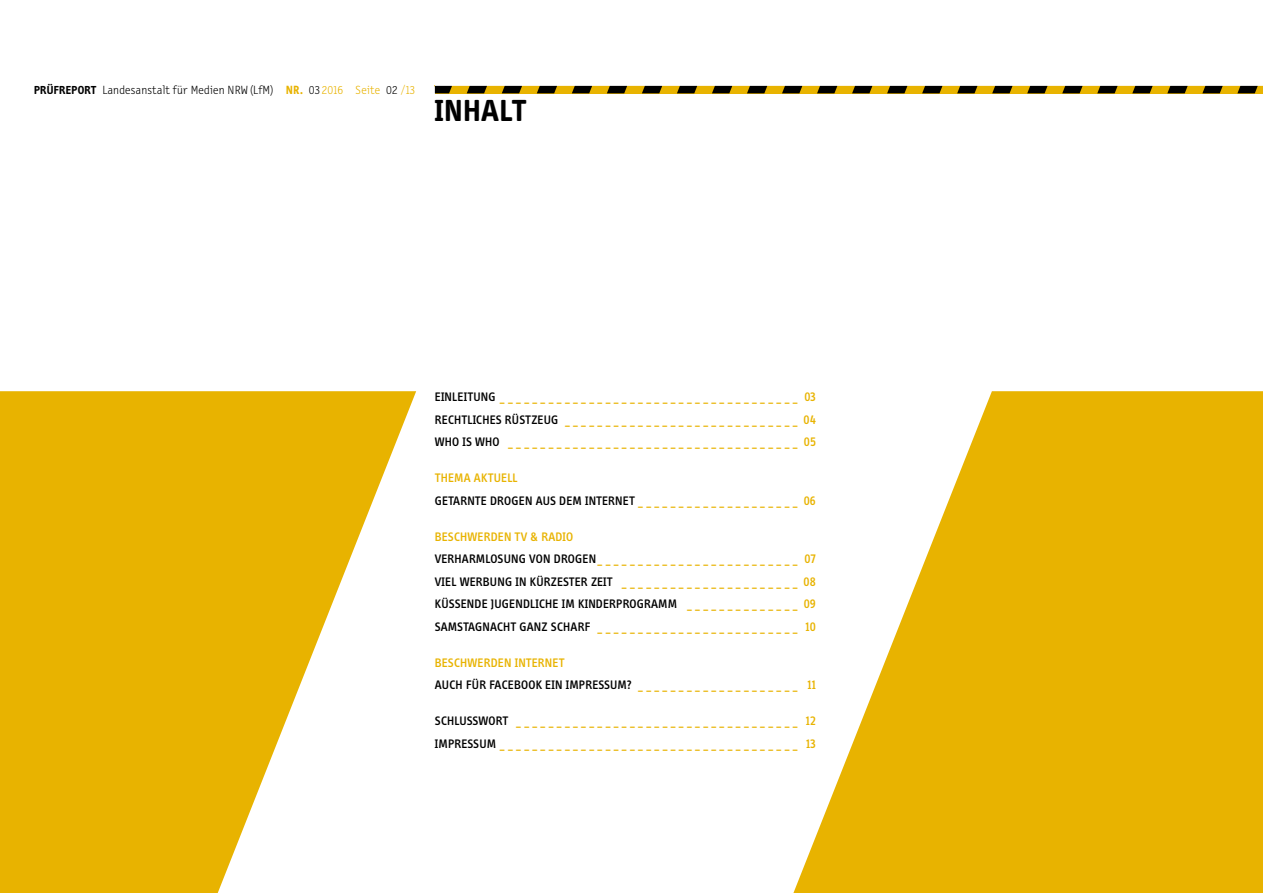
<style>
.page{position:relative;width:1263px;height:893px;background:#fff}
.page>*{position:absolute;margin:0;border:0;box-sizing:border-box;transform-origin:0 0}
._021_Head{font:700 31.5px "Info Disp";letter-spacing:.035em;color:#000}
.Inhaltsverzeichnis{font:500 12.75px "Info Disp";letter-spacing:.015em;color:#e8b300}
.Inhaltsverzeichnis-2{font:500 12.75px "Info Disp";letter-spacing:.015em;color:#000}
.t1{font:300 12px "Letter Gothic Text OT";letter-spacing:.015em;color:#000}
.s1{font-family:"Info Disp";font-weight:700}
.s2{font-weight:700;color:#e8b300}
.s3{color:#e8b300}
.s4{color:#000}
</style>
<div class="page">
<svg style="left:0;top:391px;width:416px;height:502px;fill:#e8b300"></svg>
<svg style="left:793px;top:391px;width:470px;height:502px;fill:#e8b300"></svg>
<svg style="left:435px;top:86px;width:828px;height:7px;background:#735900"></svg>
<p class="t1" style="left:34px;top:83px;width:383px"><span class="s1">PRÜFREPORT</span> Landesanstalt für Medien NRW (LfM) <span class="s2">NR.</span> 03 <span class="s3">2016 Seite</span> 02 <span class="s3">/13</span></p>
<p class="_021_Head" style="left:435px;top:92px;width:92px">INHALT</p>
<p class="Inhaltsverzeichnis" style="left:435px;top:390px;width:383px"><span class="s4">EINLEITUNG</span> _ _ _ _ _ _ _ _ _ _ _ _ _ _ _ _ _ _ _ _ _ _ _ _ _ _ _ _ _ _ _ _ _ _ _ _ _ 03</p>
<p class="Inhaltsverzeichnis" style="left:435px;top:412px;width:383px"><span class="s4">RECHTLICHES RÜSTZEUG</span> _ _ _ _ _ _ _ _ _ _ _ _ _ _ _ _ _ _ _ _ _ _ _ _ _ _ _ _ _ 04</p>
<p class="Inhaltsverzeichnis" style="left:435px;top:435px;width:383px"><span class="s4">WHO IS WHO</span> _ _ _ _ _ _ _ _ _ _ _ _ _ _ _ _ _ _ _ _ _ _ _ _ _ _ _ _ _ _ _ _ _ _ _ _ 05</p>
<p class="Inhaltsverzeichnis" style="left:435px;top:471px;width:84px">THEMA AKTUELL</p>
<p class="Inhaltsverzeichnis-2" style="left:435px;top:493px;width:383px">GETARNTE DROGEN AUS DEM INTERNET <span class="s3">_ _ _ _ _ _ _ _ _ _ _ _ _ _ _ _ _ _ _ _ 06</span></p>
<p class="Inhaltsverzeichnis" style="left:435px;top:529px;width:140px">BESCHWERDEN TV &amp; RADIO</p>
<p class="Inhaltsverzeichnis" style="left:435px;top:552px;width:383px"><span class="s4">VERHARMLOSUNG VON DROGEN</span> _ _ _ _ _ _ _ _ _ _ _ _ _ _ _ _ _ _ _ _ _ _ _ _ _ 07</p>
<p class="Inhaltsverzeichnis-2" style="left:435px;top:574px;width:383px">VIEL WERBUNG IN KÜRZESTER ZEIT <span class="s3">_ _ _ _ _ _ _ _ _ _ _ _ _ _ _ _ _ _ _ _ _ _ 08</span></p>
<p class="Inhaltsverzeichnis-2" style="left:435px;top:597px;width:383px">KÜSSENDE JUGENDLICHE IM KINDERPROGRAMM <span class="s3">_ _ _ _ _ _ _ _ _ _ _ _ _ _ 09</span></p>
<p class="Inhaltsverzeichnis" style="left:435px;top:619px;width:383px"><span class="s4">SAMSTAGNACHT GANZ SCHARF</span> _ _ _ _ _ _ _ _ _ _ _ _ _ _ _ _ _ _ _ _ _ _ _ _ _ 10</p>
<p class="Inhaltsverzeichnis" style="left:435px;top:655px;width:131px">BESCHWERDEN INTERNET</p>
<p class="Inhaltsverzeichnis-2" style="left:435px;top:678px;width:383px">AUCH FÜR FACEBOOK EIN IMPRESSUM? <span class="s3">_ _ _ _ _ _ _ _ _ _ _ _ _ _ _ _ _ _ _ _ 11</span></p>
<p class="Inhaltsverzeichnis" style="left:435px;top:714px;width:383px"><span class="s4">SCHLUSSWORT</span> _ _ _ _ _ _ _ _ _ _ _ _ _ _ _ _ _ _ _ _ _ _ _ _ _ _ _ _ _ _ _ _ _ _ _ 12</p>
<p class="Inhaltsverzeichnis" style="left:435px;top:736px;width:383px"><span class="s4">IMPRESSUM</span> _ _ _ _ _ _ _ _ _ _ _ _ _ _ _ _ _ _ _ _ _ _ _ _ _ _ _ _ _ _ _ _ _ _ _ _ _ 13</p>
</div>
